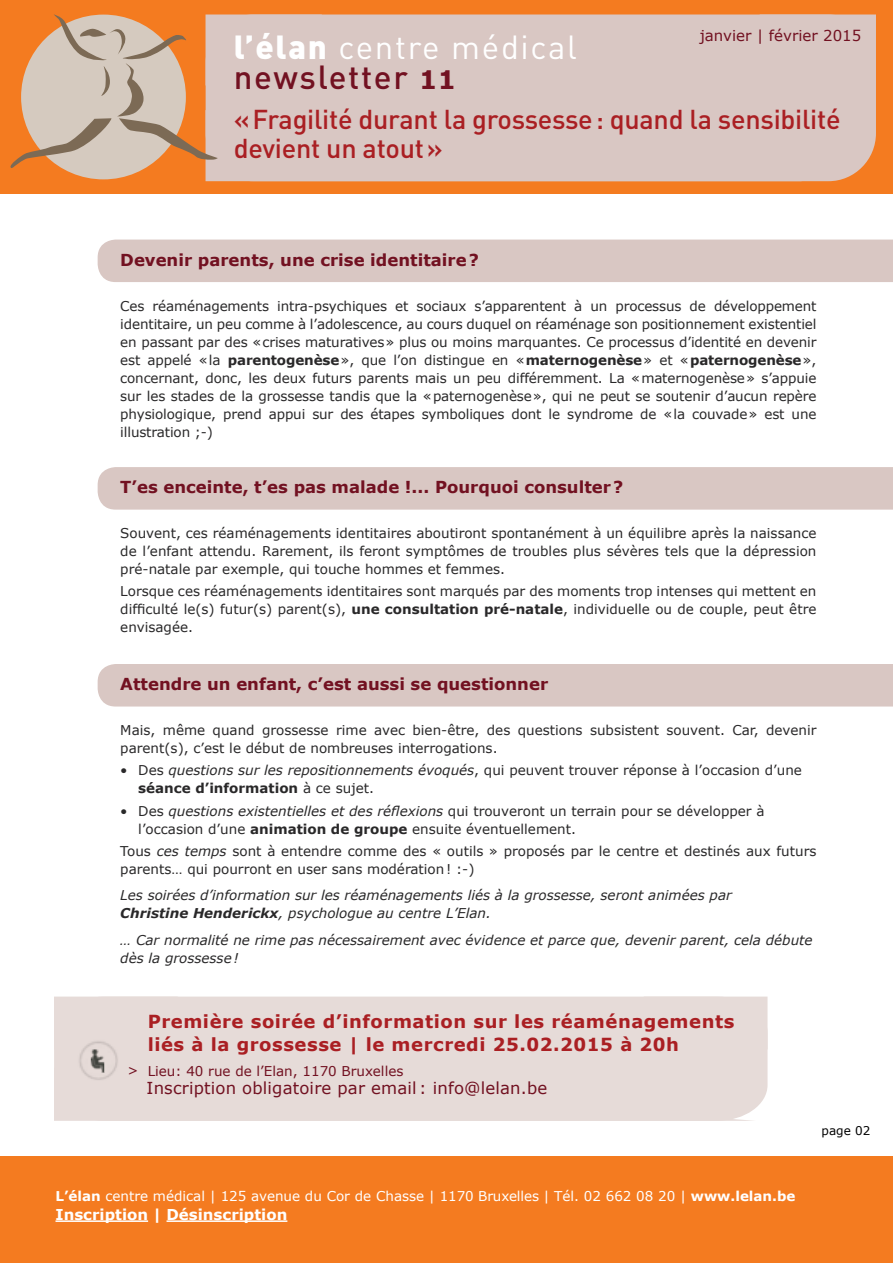
<style>
.page{position:relative;width:893px;height:1263px;background:#fff}
.page>*{position:absolute;margin:0;border:0;box-sizing:border-box;transform-origin:0 0}
.t1{font:33px/30px "DIN";letter-spacing:.05em;color:#fff}
.t2{font:500 27px/28.5px "DIN";letter-spacing:-.01em;color:#aa1f23}
.t3{font:700 18px/22.5px "Verdana";letter-spacing:.03em;color:#aa1f23}
.t4{font:700 16.5px "Verdana";color:#721121}
.t5{font:16.5px "Verdana";letter-spacing:.01em;color:#721121}
.t6{font:700 15px "Verdana";color:#fff}
.t7{font:15px "Verdana";color:#721121}
.t8{font:13.5px/18px "Verdana";color:#292829}
.t9{font:italic 13.5px/18px "Verdana";color:#292829}
.t10{font:13.5px "Verdana";color:#fff}
.t11{font:13.5px "Verdana";color:#721121}
.t12{font:12px "Verdana";color:#000}
.s1{font-weight:900}
.s2{font-weight:500;color:#721121}
.s3{font-family:"Verdana";font-weight:700;font-size:25.5px;color:#721121}
.s4{font-weight:700}
.s5{font-style:italic}
</style>
<div class="page">
<div style="left:0;top:1157px;width:893px;height:106px;background:#f47b20"></div>
<hr style="left:56px;top:1220px;width:92px;height:2px;background:#fff">
<hr style="left:167px;top:1220px;width:120px;height:2px;background:#fff">
<div style="left:0;top:0;width:893px;height:194px;background:#f47b20"></div>
<svg style="left:10px;top:14px;width:866px;height:167px;background:#d8bfb2"></svg>
<div style="left:54px;top:996px;width:713px;height:112px;background:#e6dbd8"></div>
<div style="left:54px;top:1068px;width:702px;height:53px;background:#e6dbd8"></div>
<div style="left:643px;top:996px;width:124px;height:53px;background:#e6dbd8"></div>
<div style="left:54px;top:996px;width:124px;height:53px;background:#e6dbd8"></div>
<img style="left:70px;top:1035px;width:52px;height:49px">
<div style="left:98px;top:240px;width:795px;height:42px;background:#d9c7c3"></div>
<div style="left:98px;top:467px;width:795px;height:43px;background:#d9c7c3"></div>
<div style="left:98px;top:664px;width:795px;height:42px;background:#d9c7c3"></div>
<h1 class="t1" style="left:234px;top:32px;width:345px"><span class="s1">l’élan</span> centre médical <span class="s2">newsletter</span> <span class="s3">11</span></h1>
<p class="t7" style="left:700px;top:26px;width:163px">janvier | février 2015</p>
<h2 class="t2" style="left:234px;top:104px;width:608px">« Fragilité durant la grossesse : quand la sensibilité devient un atout »</h2>
<p class="t4" style="left:120px;top:249px;width:360px">Devenir parents, une crise identitaire?</p>
<p class="t8" style="left:120px;top:296px;width:698px;text-align:justify">Ces réaménagements intra-psychiques et sociaux s’apparentent à un processus de développement identitaire, un peu comme à l’adolescence, au cours duquel on réaménage son positionnement existentiel en passant par des «crises maturatives» plus ou moins marquantes. Ce processus d’identité en devenir est appelé «la <span class="s4">parentogenèse</span>», que l’on distingue en «<span class="s4">maternogenèse</span>» et «<span class="s4">paternogenèse</span>», concernant, donc, les deux futurs parents mais un peu différemment. La «maternogenèse» s’appuie sur les stades de la grossesse tandis que la «paternogenèse», qui ne peut se soutenir d’aucun repère physiologique, prend appui sur des étapes symboliques dont le syndrome de «la couvade» est une illustration ;-)</p>
<p class="t4" style="left:120px;top:477px;width:504px">T’es enceinte, t’es pas malade !... Pourquoi consulter?</p>
<p class="t8" style="left:120px;top:524px;width:698px;text-align:justify">Souvent, ces réaménagements identitaires aboutiront spontanément à un équilibre après la naissance de l’enfant attendu. Rarement, ils feront symptômes de troubles plus sévères tels que la dépression pré-natale par exemple, qui touche hommes et femmes.</p>
<p class="t8" style="left:120px;top:582px;width:698px;text-align:justify">Lorsque ces réaménagements identitaires sont marqués par des moments trop intenses qui mettent en difficulté le(s) futur(s) parent(s), <span class="s4">une consultation pré-natale</span>, individuelle ou de couple, peut être envisagée.</p>
<p class="t4" style="left:120px;top:674px;width:429px">Attendre un enfant, c’est aussi se questionner</p>
<p class="t8" style="left:120px;top:721px;width:698px">Mais, même quand grossesse rime avec bien-être, des questions subsistent souvent. Car, devenir parent(s), c’est le début de nombreuses interrogations.</p>
<p class="t8" style="left:138px;top:761px;width:665px;text-indent:-18px">• Des <span class="s5">questions sur les repositionnements évoqués</span>, qui peuvent trouver réponse à l’occasion d’une <span class="s4">séance d’information</span> à ce sujet.</p>
<p class="t8" style="left:138px;top:801px;width:628px;text-indent:-18px">• Des <span class="s5">questions existentielles et des réflexions</span> qui trouveront un terrain pour se développer à l’occasion d’une <span class="s4">animation de groupe</span> ensuite éventuellement.</p>
<p class="t8" style="left:120px;top:841px;width:698px">Tous <span class="s5">ces temps</span> sont à entendre comme des « outils » proposés par le centre et destinés aux futurs parents… qui pourront en user sans modération! :-)</p>
<p class="t9" style="left:120px;top:886px;width:613px">Les soirées d’information sur les réaménagements liés à la grossesse, seront animées par<br><span class="s4">Christine Henderickx</span>, psychologue au centre L’Elan.</p>
<p class="t9" style="left:120px;top:930px;width:694px">… Car normalité ne rime pas nécessairement avec évidence et parce que, devenir parent, cela débute dès la grossesse!</p>
<h3 class="t3" style="left:148px;top:1010px;width:588px">Première soirée d’information sur les réaménagements liés à la grossesse | le mercredi 25.02.2015 à 20h</h3>
<p class="t11" style="left:128px;top:1062px;width:277px">&gt; Lieu: 40 rue de l’Elan, 1170 Bruxelles</p>
<p class="t5" style="left:147px;top:1078px;width:402px">Inscription obligatoire par email : info@lelan.be</p>
<p class="t10" style="left:56px;top:1187px;width:741px"><span class="s4">L’élan</span> centre médical | 125 avenue du Cor de Chasse | 1170 Bruxelles | Tél. 02 662 08 20 | <span class="s4">www.lelan.be</span></p>
<p class="t6" style="left:56px;top:1205px;width:233px">Inscription | Désinscription</p>
<p class="t12" style="left:821px;top:1123px;width:50px">page 02</p>
</div>
